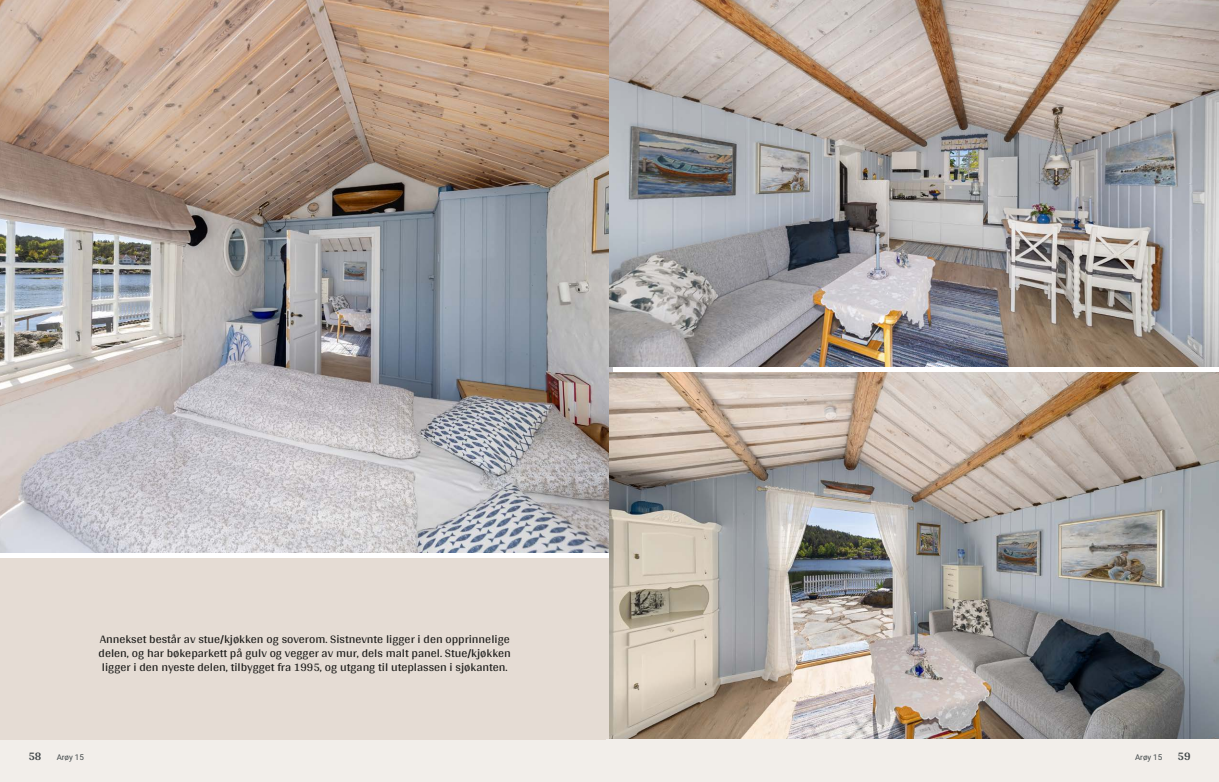
<style>
.page{position:relative;width:1219px;height:782px;background:#fff}
.page>*{position:absolute;margin:0;border:0;box-sizing:border-box;transform-origin:0 0}
.t1{font:12px/14px "Arya";color:#1d1d1b;text-align:justify}
.t2{font:700 12px "Arya";color:#414749}
.t3{font:8px "Roboto";color:#414749}
</style>
<div class="page">
<img style="left:0;top:0;width:612px;height:552px">
<div style="left:0;top:739px;width:612px;height:42px;background:#f2eeea"></div>
<div style="left:0;top:558px;width:612px;height:181px;background:#e5dcd4"></div>
<img style="left:609px;top:0;width:610px;height:367px">
<img style="left:609px;top:372px;width:610px;height:367px">
<div style="left:607px;top:739px;width:612px;height:42px;background:#f2eeea"></div>
<p class="t1" style="left:99px;top:631px;width:414px">Annekset består av stue/ kjøkken og soverom. Sistnevnte ligger i den opprinnelige delen, og har bøkeparkett på gulv og vegger av mur, dels malt panel. Stue/ kjøkken ligger i den nyeste delen, tilbygget fra 1995, og utgang til uteplassen i sjøkanten.</p>
<p class="t2" style="left:28px;top:749px;width:15px">58</p>
<p class="t3" style="left:57px;top:751px;width:29px">Arøy 15</p>
<p class="t3" style="left:1135px;top:751px;width:29px">Arøy 15</p>
<p class="t2" style="left:1177px;top:749px;width:15px">59</p>
</div>
